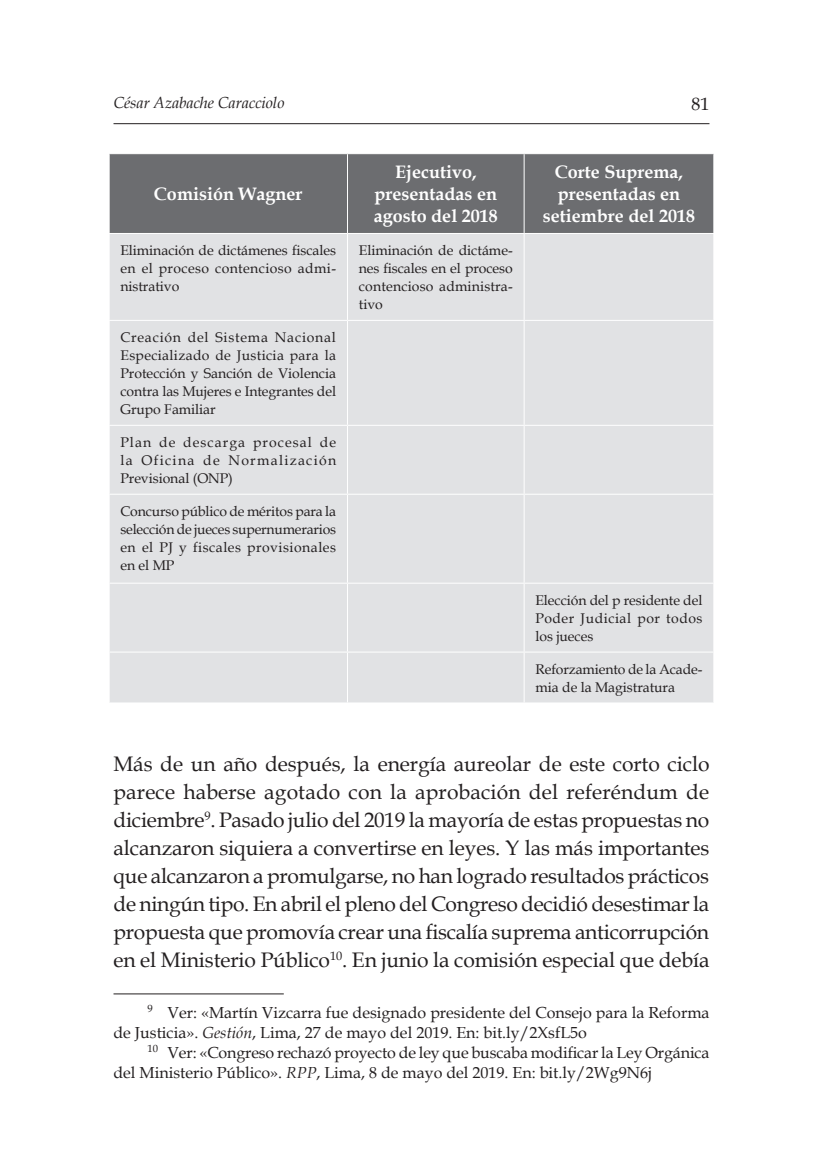
<style>
.page{position:relative;width:823px;height:1163px;background:#fff}
.page>*{position:absolute;margin:0;border:0;box-sizing:border-box;transform-origin:0 0}
.t1{font:21px/28px "Book Antiqua";letter-spacing:-.005em;color:#231f20;text-align:justify}
.t2{font:700 18px/22px "Book Antiqua";color:#fff;text-align:center}
.t3{font:18px "Book Antiqua";color:#231f20}
.t4{font:16px/20px "Book Antiqua";color:#231f20}
.t5{font:italic 16px "Book Antiqua";letter-spacing:-.005em;color:#231f20}
.t6{font:14px/18px "Book Antiqua";letter-spacing:-.005em;color:#231f20;text-align:justify}
.s1{font-style:italic}
</style>
<div class="page">
<hr style="left:113px;top:123px;width:596px;height:1px;background:#231f20">
<div style="left:110px;top:154px;width:603px;height:79px;background:#6c6d70"></div>
<div style="left:110px;top:234px;width:603px;height:468px;background:#e1e2e4"></div>
<hr style="left:347px;top:234px;width:1px;height:86px;background:#fff">
<hr style="left:523px;top:234px;width:1px;height:86px;background:#fff">
<hr style="left:109px;top:320px;width:238px;height:1px;background:#fff">
<hr style="left:347px;top:320px;width:177px;height:1px;background:#fff">
<hr style="left:347px;top:321px;width:1px;height:104px;background:#fff">
<hr style="left:524px;top:320px;width:190px;height:1px;background:#fff">
<hr style="left:523px;top:321px;width:1px;height:104px;background:#fff">
<hr style="left:109px;top:425px;width:238px;height:1px;background:#fff">
<hr style="left:347px;top:425px;width:177px;height:1px;background:#fff">
<hr style="left:347px;top:426px;width:1px;height:67px;background:#fff">
<hr style="left:524px;top:425px;width:190px;height:1px;background:#fff">
<hr style="left:523px;top:426px;width:1px;height:67px;background:#fff">
<hr style="left:109px;top:493px;width:238px;height:1px;background:#fff">
<hr style="left:347px;top:493px;width:177px;height:1px;background:#fff">
<hr style="left:347px;top:494px;width:1px;height:88px;background:#fff">
<hr style="left:524px;top:493px;width:190px;height:1px;background:#fff">
<hr style="left:523px;top:494px;width:1px;height:88px;background:#fff">
<hr style="left:109px;top:582px;width:238px;height:1px;background:#fff">
<hr style="left:347px;top:582px;width:177px;height:1px;background:#fff">
<hr style="left:347px;top:583px;width:1px;height:68px;background:#fff">
<hr style="left:524px;top:582px;width:190px;height:1px;background:#fff">
<hr style="left:523px;top:583px;width:1px;height:68px;background:#fff">
<hr style="left:109px;top:651px;width:238px;height:1px;background:#fff">
<hr style="left:347px;top:651px;width:177px;height:1px;background:#fff">
<hr style="left:347px;top:652px;width:1px;height:50px;background:#fff">
<hr style="left:524px;top:651px;width:190px;height:1px;background:#fff">
<hr style="left:523px;top:652px;width:1px;height:50px;background:#fff">
<hr style="left:347px;top:154px;width:1px;height:79px;background:#fff">
<hr style="left:523px;top:154px;width:1px;height:79px;background:#fff">
<hr style="left:113px;top:993px;width:170px;height:1px;background:#231f20">
<p class="t5" style="left:113px;top:91px;width:172px">César Azabache Caracciolo</p>
<p class="t3" style="left:691px;top:91px;width:19px">81</p>
<p class="t2" style="left:154px;top:183px;width:150px">Comisión Wagner</p>
<p class="t2" style="left:373px;top:161px;width:126px">Ejecutivo, presentadas en agosto del 2018</p>
<p class="t2" style="left:542px;top:161px;width:153px">Corte Suprema, presentadas en setiembre del 2018</p>
<p class="t6" style="left:120px;top:241px;width:217px">Eliminación de dictámenes fiscales en el proceso contencioso admi&shy;nistrativo</p>
<p class="t6" style="left:358px;top:241px;width:155px">Eliminación de dictáme&shy;nes fiscales en el proceso contencioso administra&shy;tivo</p>
<p class="t6" style="left:120px;top:328px;width:217px">Creación del Sistema Nacional Especializado de Justicia para la Protección y Sanción de Violencia contra las Mujeres e Integrantes del Grupo Familiar</p>
<p class="t6" style="left:120px;top:433px;width:217px">Plan de descarga procesal de la Oficina de Normalización Previsional (ONP)</p>
<p class="t6" style="left:120px;top:501px;width:217px">Concurso público de méritos para la selección de jueces supernumerarios en el PJ y fiscales provisionales en el MP</p>
<p class="t6" style="left:535px;top:590px;width:168px">Elección del p residente del Poder Judicial por todos los jueces</p>
<p class="t6" style="left:535px;top:659px;width:168px">Reforzamiento de la Acade&shy;mia de la Magistratura</p>
<p class="t1" style="left:113px;top:749px;width:597px">Más de un año después, la energía aureolar de este corto ciclo parece haberse agotado con la aprobación del referéndum de diciembre<sup>9</sup>. Pasado julio del 2019 la mayoría de estas propuestas no alcanzaron siquiera a convertirse en leyes. Y las más importantes que alcanzaron a promulgarse, no han logrado resultados prácticos de ningún tipo. En abril el pleno del Congreso decidió desestimar la propuesta que promovía crear una fiscalía suprema anticorrupción en el Ministerio Público<sup>10</sup>. En junio la comisión especial que debía</p>
<p class="t4" style="left:113px;top:1001px;width:597px;text-indent:34px"><sup>9</sup> Ver: «Martín Vizcarra fue designado presidente del Consejo para la Reforma de Justicia». <span class="s1">Gestión</span>, Lima, 27 de mayo del 2019. En: bit.ly/2XsfL5o</p>
<p class="t4" style="left:113px;top:1041px;width:597px;text-indent:34px"><sup>10</sup> Ver: «Congreso rechazó proyecto de ley que buscaba modificar la Ley Orgánica del Ministerio Público». <span class="s1">RPP</span>, Lima, 8 de mayo del 2019. En: bit.ly/2Wg9N6j</p>
</div>
